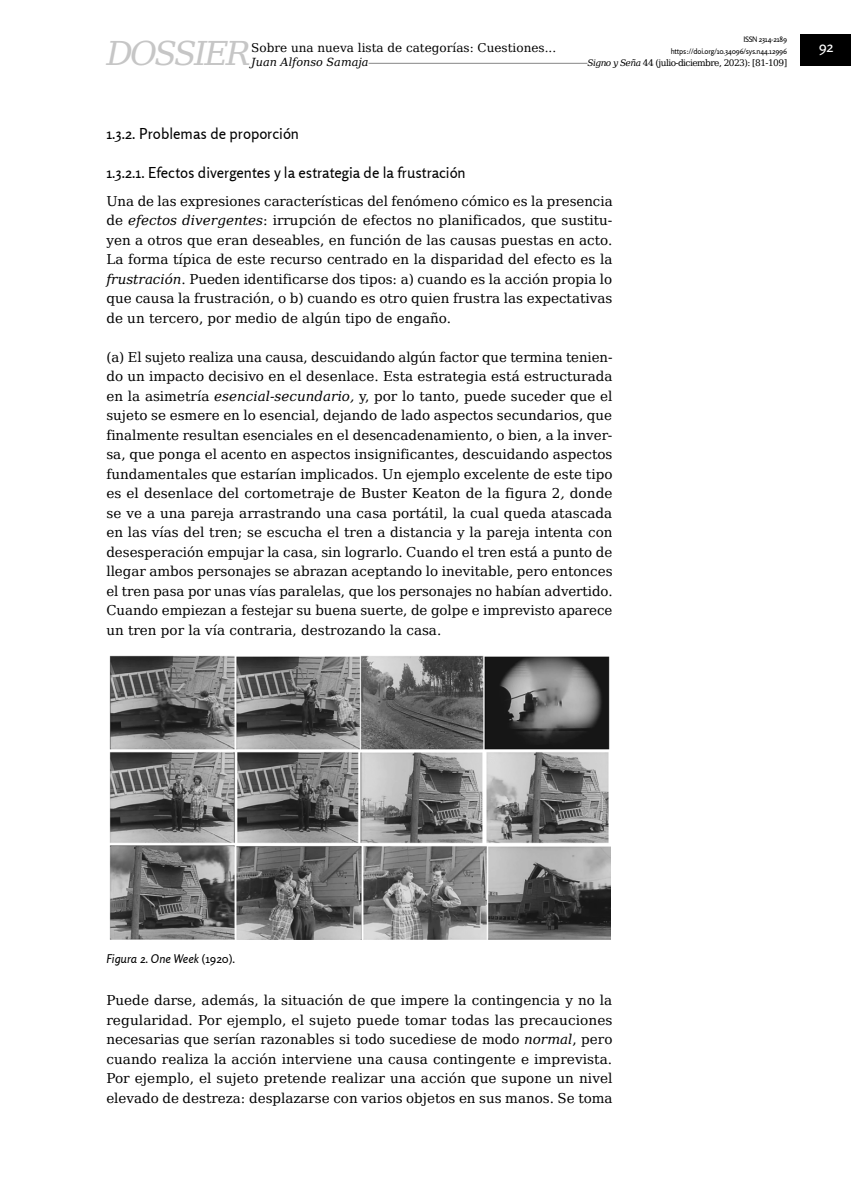
<style>
.page{position:relative;width:851px;height:1191px;background:#fff}
.page>*{position:absolute;margin:0;border:0;box-sizing:border-box;transform-origin:0 0}
.t1{font:italic 33px "DejaVu Serif";letter-spacing:-.08em;color:#c6c6c6}
.art-subtitulo-3{font:15px "Rosario";color:#000}
.t2{font:15px "Rosario";color:#fff}
.art-texto-central{font:13.5px/19.5px "DejaVu Serif";color:#000;text-align:justify}
.t3{font:12px "DejaVu Serif";color:#000}
.epigrafe-imagen{font:italic 12px "Rosario";color:#000}
.t4{font:italic 11.25px "DejaVu Serif";color:#000}
.t5{font:9px "DejaVu Serif";letter-spacing:-.06em;color:#000}
.t6{font:7.5px/12px "Rosario";letter-spacing:-.02em;color:#000;text-align:right}
.s1{font-style:italic}
.s2{font-style:normal}
</style>
<div class="page">
<hr style="left:112px;top:63px;width:540px;height:1px;background:#878787">
<div style="left:587px;top:55px;width:200px;height:15px;background:#fff"></div>
<div style="left:799px;top:35px;width:51px;height:31px;background:#000"></div>
<div style="left:106px;top:46px;width:145px;height:27px;background:#fff"></div>
<div style="left:251px;top:55px;width:117px;height:15px;background:#fff"></div>
<img style="left:109px;top:655px;width:501px;height:284px">
<h1 class="t1" style="left:106px;top:29px;width:146px">DOSSIER</h1>
<p class="t3" style="left:251px;top:39px;width:306px">Sobre una nueva lista de categorías: Cuestiones...</p>
<p class="t4" style="left:251px;top:53px;width:119px">Juan Alfonso Samaja</p>
<p class="t6" style="left:670px;top:33px;width:118px">ISSN 2314-2189 https://doi.org/10.34096/sys.n44.12996</p>
<p class="t5" style="left:587px;top:56px;width:201px"><span class="s1">Signo y Seña</span> 44 (julio-diciembre, 2023): [81-109]</p>
<p class="art-subtitulo-3" style="left:106px;top:125px;width:194px">1.3.2. Problemas de proporción</p>
<p class="art-subtitulo-3" style="left:106px;top:164px;width:361px">1.3.2.1. Efectos divergentes y la estrategia de la frustración</p>
<p class="art-texto-central" style="left:106px;top:191px;width:507px">Una de las expresiones características del fenómeno cómico es la presencia de <span class="s1">efectos divergentes</span>: irrupción de efectos no planificados, que sustitu&shy;yen a otros que eran deseables, en función de las causas puestas en acto.<br>La forma típica de este recurso centrado en la disparidad del efecto es la <span class="s1">frustración</span>. Pueden identificarse dos tipos: a) cuando es la acción propia lo que causa la frustración, o b) cuando es otro quien frustra las expectativas de un tercero, por medio de algún tipo de engaño.</p>
<p class="art-texto-central" style="left:106px;top:347px;width:507px">(a) El sujeto realiza una causa, descuidando algún factor que termina tenien&shy;do un impacto decisivo en el desenlace. Esta estrategia está estructurada en la asimetría <span class="s1">esencial-secundario,</span> y, por lo tanto, puede suceder que el sujeto se esmere en lo esencial, dejando de lado aspectos secundarios, que finalmente resultan esenciales en el desencadenamiento, o bien, a la inver&shy;sa, que ponga el acento en aspectos insignificantes, descuidando aspectos fundamentales que estarían implicados. Un ejemplo excelente de este tipo es el desenlace del cortometraje de Buster Keaton de la figura 2<span class="s1">,</span> donde se ve a una pareja arrastrando una casa portátil, la cual queda atascada en las vías del tren; se escucha el tren a distancia y la pareja intenta con desesperación empujar la casa, sin lograrlo. Cuando el tren está a punto de llegar ambos personajes se abrazan aceptando lo inevitable, pero entonces el tren pasa por unas vías paralelas, que los personajes no habían advertido.<br>Cuando empiezan a festejar su buena suerte, de golpe e imprevisto aparece un tren por la vía contraria, destrozando la casa.</p>
<p class="t2" style="left:818px;top:38px;width:16px">92</p>
<p class="epigrafe-imagen" style="left:106px;top:952px;width:130px">Figura 2<span class="s2">.</span> One Week <span class="s2">(1920).</span></p>
<p class="art-texto-central" style="left:106px;top:990px;width:507px">Puede darse, además, la situación de que impere la contingencia y no la regularidad. Por ejemplo, el sujeto puede tomar todas las precauciones necesarias que serían razonables si todo sucediese de modo <span class="s1">normal</span>, pero cuando realiza la acción interviene una causa contingente e imprevista.<br>Por ejemplo, el sujeto pretende realizar una acción que supone un nivel elevado de destreza: desplazarse con varios objetos en sus manos. Se toma</p>
</div>
